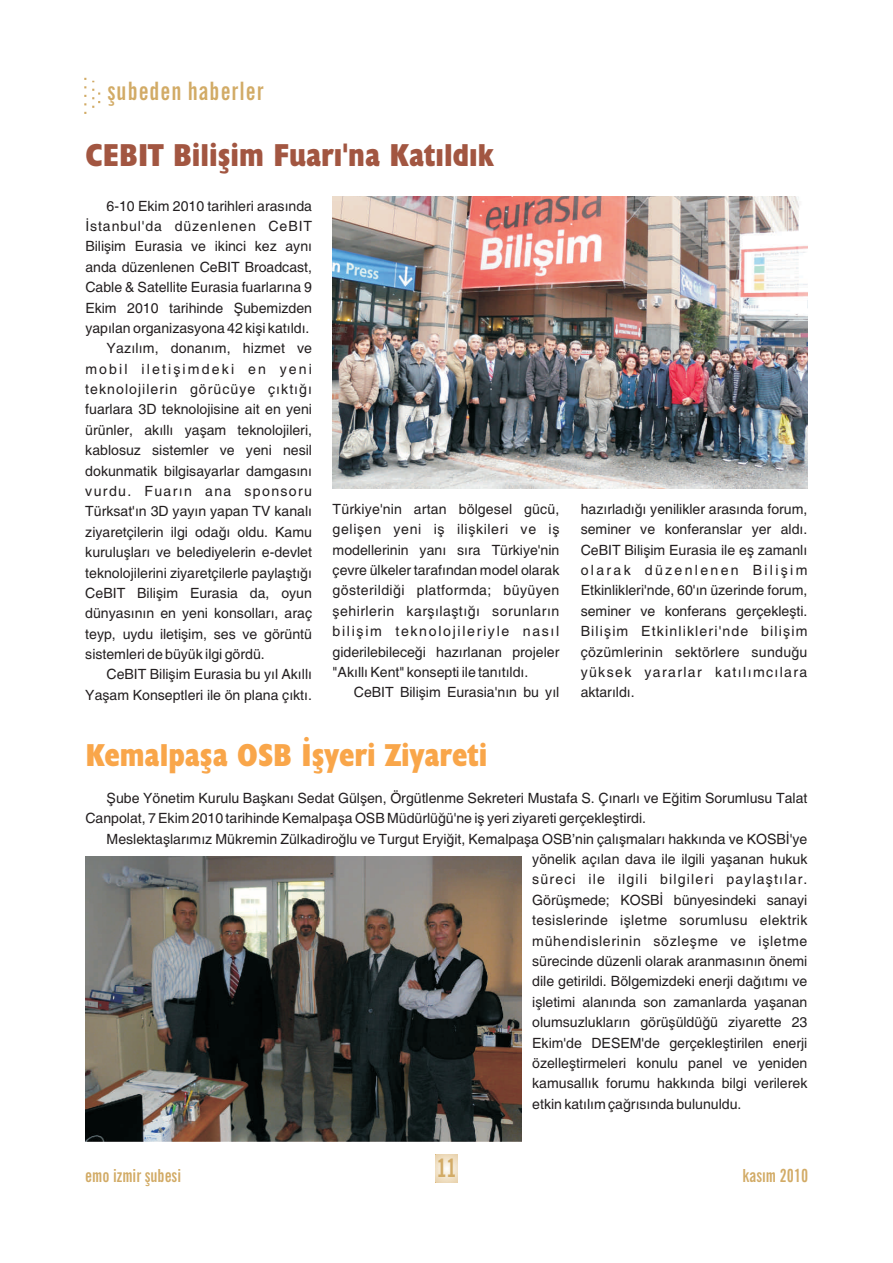
<style>
.page{position:relative;width:893px;height:1263px;background:#fff}
.page>*{position:absolute;margin:0;border:0;box-sizing:border-box;transform-origin:0 0}
.t1{font:700 condensed 31.95px "Humanist 521 BT Xtra";color:#a25641}
.t2{font:700 condensed 31.95px "Humanist 521 BT Xtra";color:#f9a64a}
.t3{font:700 condensed 25.5px "News Gothic BT";color:#d2ab66;scale:.88 1}
.t4{font:700 extra-condensed 25.35px "News Gothic BT";letter-spacing:.045em;color:#d2ab66}
.t5{font:700 extra-condensed 18px "News Gothic BT";color:#d2ab66}
.t6{font:14.1px/20.4px "Helvetica";color:#231f20;text-align:justify}
.t7{font:14.1px "Helvetica";letter-spacing:.075em;color:#231f20}
.t8{font:14.1px "Helvetica";letter-spacing:.065em;color:#231f20}
.t9{font:14.1px "Helvetica";letter-spacing:.155em;color:#231f20}
.t10{font:14.1px "Helvetica";letter-spacing:.095em;color:#231f20}
</style>
<div class="page">
<svg style="left:84px;top:77px;width:2px;height:37px"></svg>
<svg style="left:92px;top:81px;width:8px;height:27px"></svg>
<svg style="left:436px;top:1154px;width:21px;height:28px"></svg>
<img style="left:333px;top:196px;width:474px;height:292px">
<img style="left:85px;top:856px;width:436px;height:285px">
<h3 class="t4" style="left:107px;top:81px;width:157px">şubeden haberler</h3>
<h1 class="t1" style="left:85px;top:142px;width:410px">CEBIT Bilişim Fuarı'na Katıldık</h1>
<p class="t6" style="left:107px;top:197px;width:207px">6-10 Ekim 2010 tarihleri arasında</p>
<p class="t8" style="left:85px;top:221px;width:228px">İstanbul'da düzenlenen CeBIT</p>
<p class="t6" style="left:85px;top:237px;width:228px">Bilişim Eurasia ve ikinci kez aynı</p>
<p class="t6" style="left:85px;top:258px;width:228px">anda düzenlenen CeBIT Broadcast,</p>
<p class="t6" style="left:85px;top:278px;width:228px">Cable &amp; Satellite Eurasia fuarlarına 9</p>
<p class="t6" style="left:85px;top:299px;width:228px">Ekim 2010 tarihinde Şubemizden</p>
<p class="t6" style="left:85px;top:319px;width:226px">yapılan organizasyona 42 kişi katıldı.</p>
<p class="t6" style="left:107px;top:339px;width:207px">Yazılım, donanım, hizmet ve</p>
<p class="t9" style="left:85px;top:363px;width:228px">mobil iletişimdeki en yeni</p>
<p class="t7" style="left:85px;top:384px;width:228px">teknolojilerin görücüye çıktığı</p>
<p class="t6" style="left:85px;top:401px;width:228px">fuarlara 3D teknolojisine ait en yeni</p>
<p class="t6" style="left:85px;top:421px;width:228px">ürünler, akıllı yaşam teknolojileri,</p>
<p class="t6" style="left:85px;top:441px;width:228px">kablosuz sistemler ve yeni nesil</p>
<p class="t6" style="left:85px;top:462px;width:228px">dokunmatik bilgisayarlar damgasını</p>
<p class="t10" style="left:85px;top:486px;width:228px">vurdu. Fuarın ana sponsoru</p>
<p class="t6" style="left:85px;top:502px;width:228px">Türksat'ın 3D yayın yapan TV kanalı</p>
<p class="t6" style="left:85px;top:523px;width:228px">ziyaretçilerin ilgi odağı oldu. Kamu</p>
<p class="t6" style="left:85px;top:543px;width:228px">kuruluşları ve belediyelerin e-devlet</p>
<p class="t6" style="left:85px;top:564px;width:228px">teknolojilerini ziyaretçilerle paylaştığı</p>
<p class="t6" style="left:85px;top:584px;width:228px">CeBIT Bilişim Eurasia da, oyun</p>
<p class="t6" style="left:85px;top:604px;width:228px">dünyasının en yeni konsolları, araç</p>
<p class="t6" style="left:85px;top:625px;width:228px">teyp, uydu iletişim, ses ve görüntü</p>
<p class="t6" style="left:85px;top:645px;width:181px">sistemleri de büyük ilgi gördü.</p>
<p class="t6" style="left:107px;top:665px;width:207px">CeBIT Bilişim Eurasia bu yıl Akıllı</p>
<p class="t6" style="left:85px;top:686px;width:228px">Yaşam Konseptleri ile ön plana çıktı.</p>
<p class="t6" style="left:333px;top:500px;width:228px">Türkiye'nin artan bölgesel gücü, gelişen yeni iş ilişkileri ve iş modellerinin yanı sıra Türkiye'nin çevre ülkeler tarafından model olarak gösterildiği platformda; büyüyen şehirlerin karşılaştığı sorunların bilişim teknolojileriyle nasıl giderilebileceği hazırlanan projeler "Akıllı Kent" konsepti ile tanıtıldı.</p>
<p class="t6" style="left:354px;top:683px;width:207px">CeBIT Bilişim Eurasia'nın bu yıl</p>
<h1 class="t2" style="left:85px;top:742px;width:404px">Kemalpaşa OSB İşyeri Ziyareti</h1>
<p class="t6" style="left:581px;top:500px;width:228px">hazırladığı yenilikler arasında forum, seminer ve konferanslar yer aldı.<br>CeBIT Bilişim Eurasia ile eş zamanlı olarak düzenlenen Bilişim Etkinlikleri'nde, 60'ın üzerinde forum, seminer ve konferans gerçekleşti.<br>Bilişim Etkinlikleri'nde bilişim çözümlerinin sektörlere sunduğu yüksek yararlar katılımcılara aktarıldı.</p>
<p class="t6" style="left:85px;top:789px;width:724px;text-indent:21px">Şube Yönetim Kurulu Başkanı Sedat Gülşen, Örgütlenme Sekreteri Mustafa S. Çınarlı ve Eğitim Sorumlusu Talat<br>Canpolat, 7 Ekim 2010 tarihinde Kemalpaşa OSB Müdürlüğü'ne iş yeri ziyareti gerçekleştirdi.</p>
<p class="t6" style="left:532px;top:830px;width:277px;text-indent:-426px">Meslektaşlarımız Mükremin Zülkadiroğlu ve Turgut Eryiğit, Kemalpaşa OSB’nin çalışmaları hakkında ve KOSBİ'ye yönelik açılan dava ile ilgili yaşanan hukuk süreci ile ilgili bilgileri paylaştılar.<br>Görüşmede; KOSBİ bünyesindeki sanayi tesislerinde işletme sorumlusu elektrik mühendislerinin sözleşme ve işletme sürecinde düzenli olarak aranmasının önemi dile getirildi. Bölgemizdeki enerji dağıtımı ve işletimi alanında son zamanlarda yaşanan olumsuzlukların görüşüldüğü ziyarette 23<br>Ekim'de DESEM'de gerçekleştirilen enerji özelleştirmeleri konulu panel ve yeniden kamusallık forumu hakkında bilgi verilerek etkin katılım çağrısında bulunuldu.</p>
<p class="t5" style="left:85px;top:1168px;width:97px">emo izmir şubesi</p>
<h2 class="t3" style="left:437px;top:1158px;width:23px">11</h2>
<p class="t5" style="left:743px;top:1168px;width:67px">kasım 2010</p>
</div>
